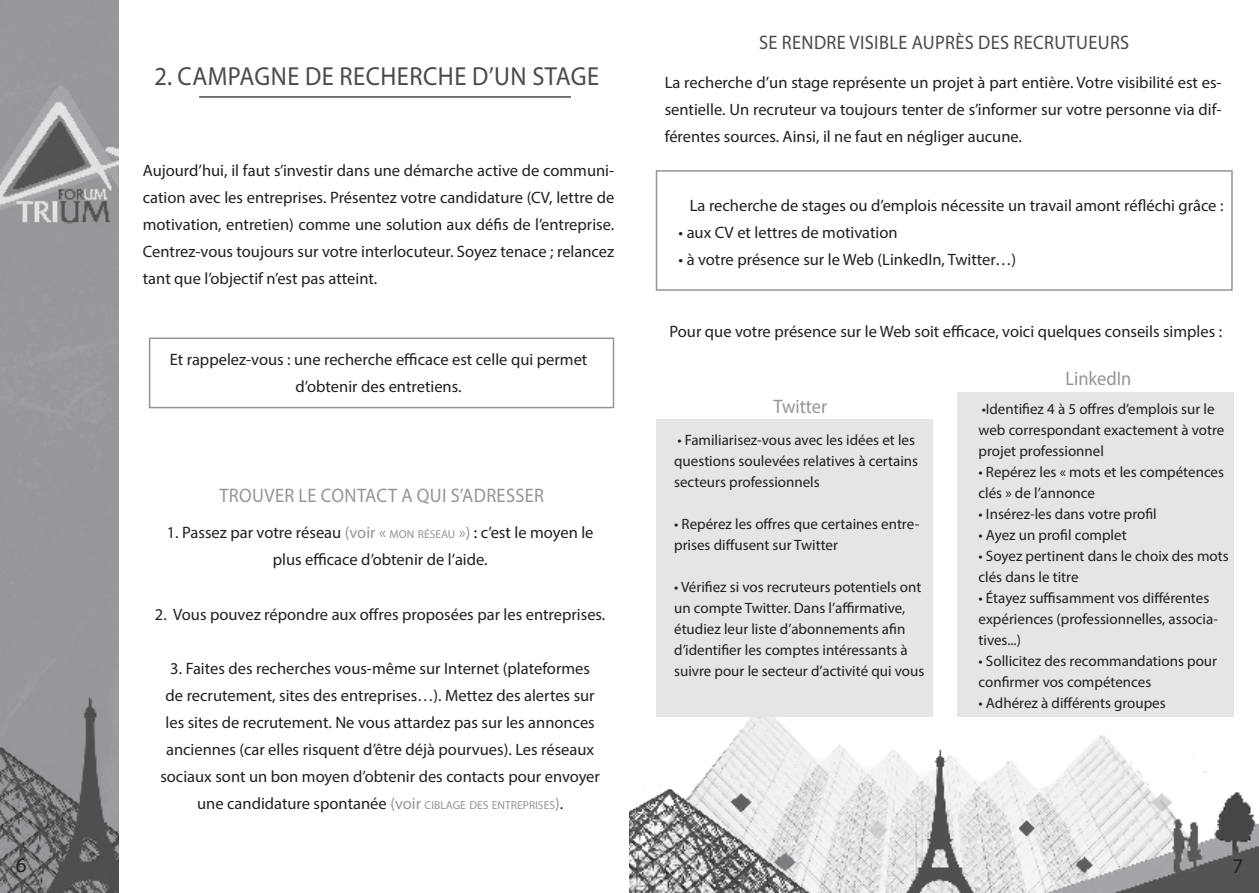
<style>
.page{position:relative;width:1259px;height:893px;background:#fff}
.page>*{position:absolute;margin:0;border:0;box-sizing:border-box;transform-origin:0 0}
.t1{font:26.1px "Myriad Pro";letter-spacing:.02em;color:#494a4b;scale:.94 1}
.Sous-titre_Sommaire{font:21px "Myriad Pro";color:#231f20}
.t2{font:19.65px "Myriad Pro";letter-spacing:.02em;color:#494a4b;scale:.94 1}
.t3{font:19.65px "Myriad Pro";letter-spacing:.02em;color:#939598;scale:.94 1}
.t4{font:19.65px "Myriad Pro";color:#939598;scale:.94 1}
.Sous-titre_Sommaire-2{font:16.5px/27px "Myriad Pro";color:#231f20;text-align:justify}
.Sous-titre_Sommaire-3{font:15px/21px "Myriad Pro";color:#231f20}
.s1{color:#939598}
.s2{font-size:11.55px;color:#939598}
.s3{color:#000001}
</style>
<div class="page">
<img style="left:629px;top:586px;width:630px;height:307px">
<div style="left:957px;top:391px;width:276px;height:325px;background:#e4e5e7"></div>
<div style="left:656px;top:419px;width:276px;height:297px;background:#e4e5e7"></div>
<div style="left:656px;top:170px;width:576px;height:121px;border:2px solid #939598"></div>
<hr style="left:199px;top:96px;width:372px;height:2px;background:#494a4b">
<div style="left:149px;top:337px;width:465px;height:71px;border:2px solid #939598"></div>
<img style="left:0;top:0;width:118px;height:893px">
<p class="Sous-titre_Sommaire" style="left:16px;top:852px;width:12px">6</p>
<p class="t1" style="left:154px;top:60px;width:474px">2. CAMPAGNE DE RECHERCHE D’UN STAGE</p>
<p class="Sous-titre_Sommaire-2" style="left:143px;top:156px;width:473px">Aujourd’hui, il faut s’investir dans une démarche active de communi&shy;cation avec les entreprises. Présentez votre candidature (CV, lettre de motivation, entretien) comme une solution aux défis de l’entreprise.<br>Centrez-vous toujours sur votre interlocuteur. Soyez tenace ; relancez tant que l’objectif n’est pas atteint.</p>
<p class="Sous-titre_Sommaire-2" style="left:170px;top:345px;width:419px">Et rappelez-vous : une recherche efficace est celle qui permet</p>
<p class="Sous-titre_Sommaire-2" style="left:295px;top:372px;width:167px">d’obtenir des entretiens.</p>
<p class="t3" style="left:219px;top:483px;width:347px">TROUVER LE CONTACT A QUI S’ADRESSER</p>
<p class="Sous-titre_Sommaire-2" style="left:167px;top:519px;width:428px;text-align:center">1. Passez par votre réseau <span class="s1">(voir «</span> <span class="s2">MON RÉSEAU</span> <span class="s1">»</span><span class="s1">)</span> <span class="s3">:</span> c’est le moyen le plus efficace d’obtenir de l’aide.</p>
<p class="Sous-titre_Sommaire-2" style="left:155px;top:600px;width:452px">2. Vous pouvez répondre aux offres proposées par les entreprises.</p>
<p class="Sous-titre_Sommaire-2" style="left:160px;top:654px;width:441px;text-align:center">3. Faites des recherches vous-même sur Internet (plateformes de recrutement, sites des entreprises…). Mettez des alertes sur les sites de recrutement. Ne vous attardez pas sur les annonces anciennes (car elles risquent d’être déjà pourvues). Les réseaux sociaux sont un bon moyen d’obtenir des contacts pour envoyer une candidature spontanée <span class="s1">(voir</span> <span class="s2">CIBLAGE DES ENTREPRISES</span><span class="s1">)</span>.</p>
<p class="t2" style="left:759px;top:31px;width:395px">SE RENDRE VISIBLE AUPRÈS DES RECRUTUEURS</p>
<p class="Sous-titre_Sommaire-2" style="left:665px;top:69px;width:558px">La recherche d’un stage représente un projet à part entière. Votre visibilité est es&shy;sentielle. Un recruteur va toujours tenter de s’informer sur votre personne via dif&shy;férentes sources. Ainsi, il ne faut en négliger aucune.</p>
<p class="Sous-titre_Sommaire-2" style="left:690px;top:192px;width:535px">La recherche de stages ou d’emplois nécessite un travail amont réfléchi grâce :</p>
<p class="Sous-titre_Sommaire-2" style="left:678px;top:219px;width:221px">• aux CV et lettres de motivation</p>
<p class="Sous-titre_Sommaire-2" style="left:678px;top:246px;width:339px">• à votre présence sur le Web (LinkedIn, Twitter…)</p>
<p class="Sous-titre_Sommaire-2" style="left:669px;top:317px;width:554px">Pour que votre présence sur le Web soit efficace, voici quelques conseils simples :</p>
<p class="t4" style="left:773px;top:394px;width:58px">Twitter</p>
<p class="Sous-titre_Sommaire-3" style="left:674px;top:429px;width:245px">• Familiarisez-vous avec les idées et les questions soulevées relatives à certains secteurs professionnels</p>
<p class="Sous-titre_Sommaire-3" style="left:674px;top:513px;width:247px">• Repérez les offres que certaines entre&shy;prises diffusent sur Twitter</p>
<p class="Sous-titre_Sommaire-3" style="left:674px;top:576px;width:252px">• Vérifiez si vos recruteurs potentiels ont un compte Twitter. Dans l’affirmative, étudiez leur liste d’abonnements afin d’identifier les comptes intéressants à suivre pour le secteur d’activité qui vous</p>
<p class="t4" style="left:1065px;top:366px;width:72px">LinkedIn</p>
<p class="Sous-titre_Sommaire-3" style="left:978px;top:398px;width:247px">•Identifiez 4 à 5 offres d’emplois sur le web correspondant exactement à votre projet professionnel</p>
<p class="Sous-titre_Sommaire-3" style="left:978px;top:461px;width:247px">• Repérez les « mots et les compétences clés » de l’annonce</p>
<p class="Sous-titre_Sommaire-3" style="left:978px;top:503px;width:180px">• Insérez-les dans votre profil</p>
<p class="Sous-titre_Sommaire-3" style="left:978px;top:524px;width:150px">• Ayez un profil complet</p>
<p class="Sous-titre_Sommaire-3" style="left:978px;top:545px;width:252px">• Soyez pertinent dans le choix des mots clés dans le titre</p>
<p class="Sous-titre_Sommaire-3" style="left:978px;top:587px;width:241px">• Étayez suffisamment vos différentes expériences (professionnelles, associa&shy;tives...)</p>
<p class="Sous-titre_Sommaire-3" style="left:978px;top:650px;width:240px">• Sollicitez des recommandations pour confirmer vos compétences</p>
<p class="Sous-titre_Sommaire-3" style="left:978px;top:692px;width:189px">• Adhérez à différents groupes</p>
<p class="Sous-titre_Sommaire" style="left:1232px;top:853px;width:12px">7</p>
</div>
